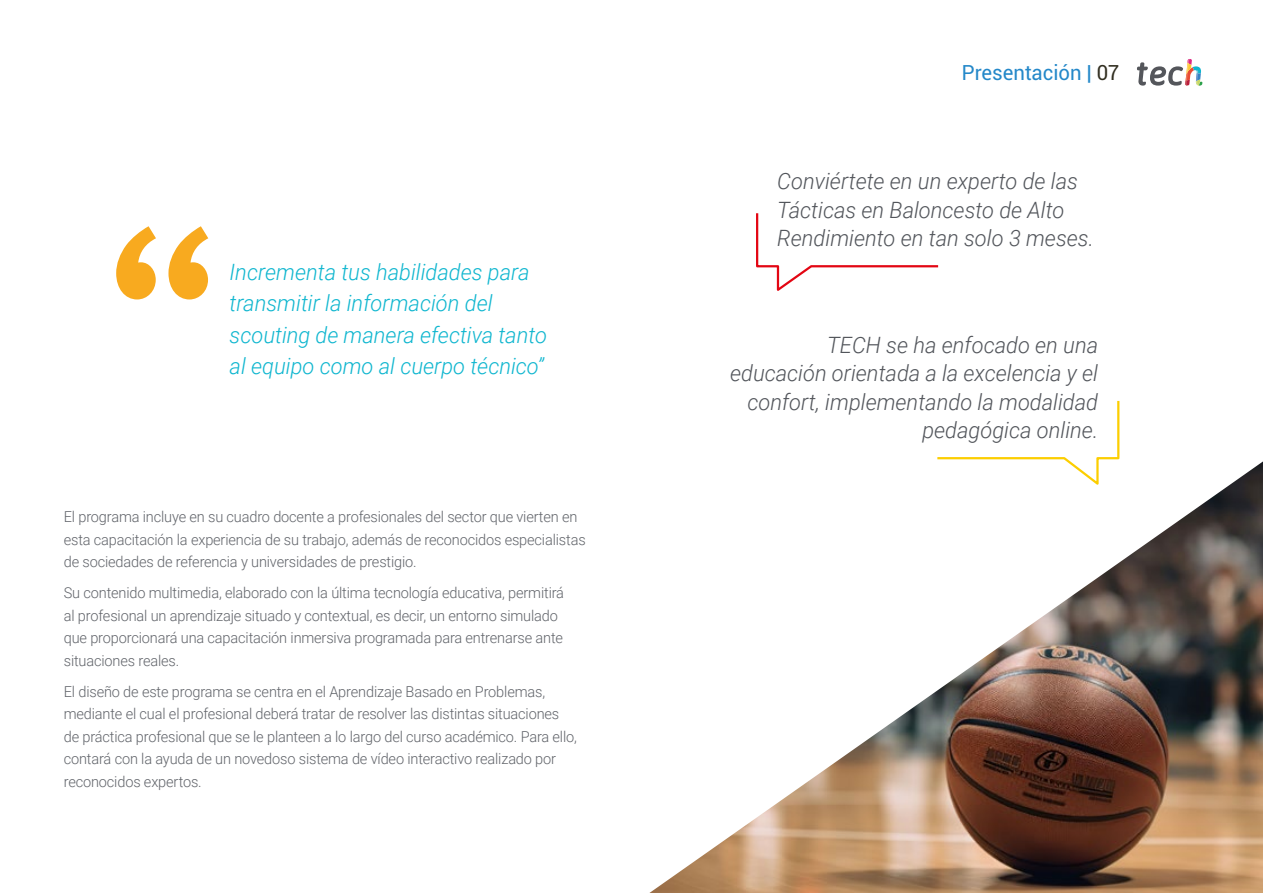
<style>
.page{position:relative;width:1263px;height:893px;background:#fff}
.page>*{position:absolute;margin:0;border:0;box-sizing:border-box;transform-origin:0 0}
.t1{font:italic 300 22.5px/28.5px "Roboto";color:#52555b;text-align:right}
.t2{font:italic 300 22.5px/31.5px "Roboto";color:#0fb6cf}
.t3{font:21px "Roboto";color:#2488c9}
.t4{font:300 15px/22.5px "Roboto";letter-spacing:-.01em;color:#61646a}
.s1{color:#312e20}
</style>
<div class="page">
<svg style="left:116px;top:226px;width:92px;height:73px"></svg>
<svg style="left:937px;top:400px;width:183px;height:61px"></svg>
<img style="left:649px;top:461px;width:614px;height:432px">
<svg style="left:756px;top:213px;width:183px;height:78px"></svg>
<svg style="left:1137px;top:59px;width:65px;height:27px"></svg>
<h1 class="t2" style="left:230px;top:255px;width:319px">Incrementa tus habilidades para transmitir la información del scouting de manera efectiva tanto al equipo como al cuerpo técnico”</h1>
<p class="t4" style="left:64px;top:505px;width:523px">El programa incluye en su cuadro docente a profesionales del sector que vierten en esta capacitación la experiencia de su trabajo, además de reconocidos especialistas de sociedades de referencia y universidades de prestigio.</p>
<p class="t4" style="left:64px;top:581px;width:502px">Su contenido multimedia, elaborado con la última tecnología educativa, permitirá al profesional un aprendizaje situado y contextual, es decir, un entorno simulado que proporcionará una capacitación inmersiva programada para entrenarse ante situaciones reales.</p>
<p class="t4" style="left:64px;top:679px;width:515px">El diseño de este programa se centra en el Aprendizaje Basado en Problemas, mediante el cual el profesional deberá tratar de resolver las distintas situaciones de práctica profesional que se le planteen a lo largo del curso académico. Para ello, contará con la ayuda de un novedoso sistema de vídeo interactivo realizado por reconocidos expertos.</p>
<h2 class="t3" style="left:962px;top:57px;width:159px">Presentación | <span class="s1">07</span></h2>
<h1 class="t1" style="left:777px;top:166px;width:318px;text-align:left">Conviértete en un experto de las<br>Tácticas en Baloncesto de Alto<br>Rendimiento en tan solo 3 meses.</h1>
<h1 class="t1" style="left:730px;top:329px;width:370px">TECH se ha enfocado en una educación orientada a la excelencia y el confort, implementando la modalidad pedagógica online.</h1>
</div>
